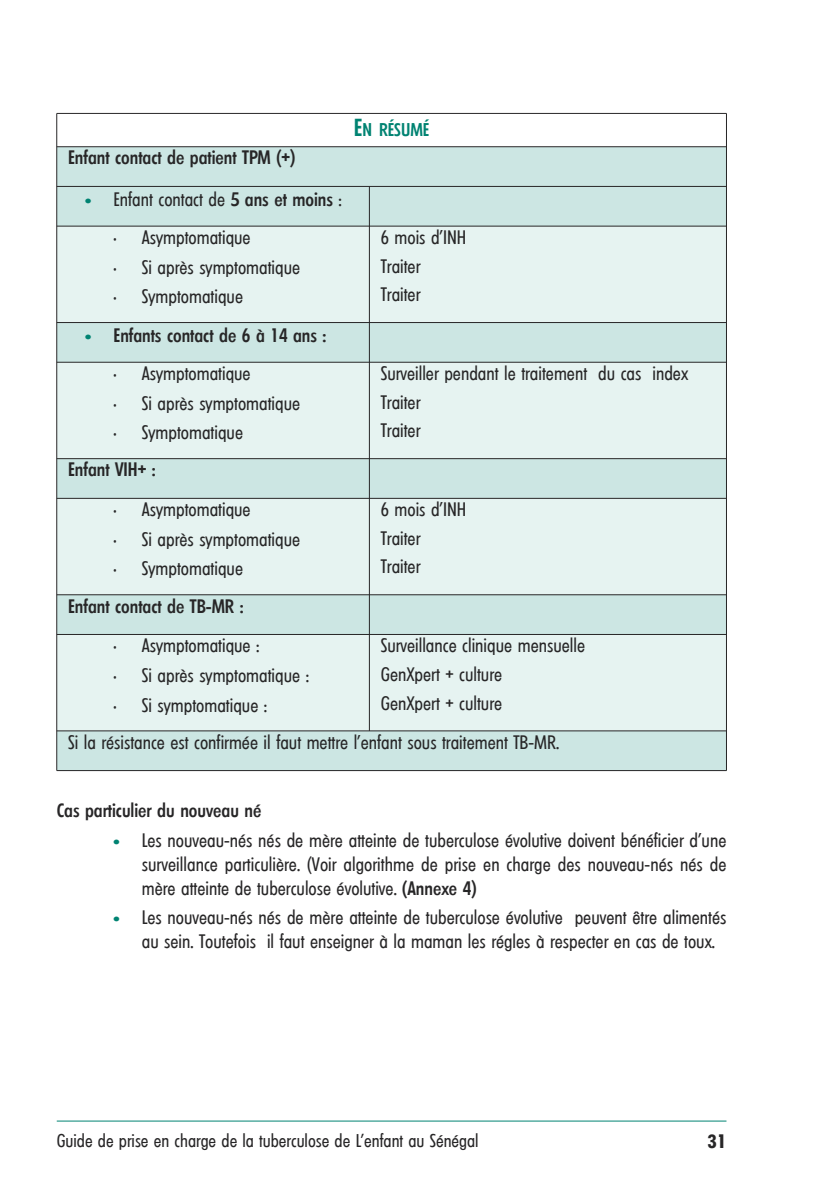
<style>
.page{position:relative;width:840px;height:1191px;background:#fff}
.page>*{position:absolute;margin:0;border:0;box-sizing:border-box;transform-origin:0 0}
.t1{font:condensed 19px/28.6px "Limerick";color:#272627}
.t2{font:500 condensed 19px "Limerick";color:#272627}
.t3{font:600 condensed 19px "Limerick";color:#272627}
.t4{font:condensed 18px "Limerick";color:#272627}
.t5{font:500 condensed 18px "Limerick";color:#008372}
.s1{font-weight:800;font-stretch:normal;color:#008372}
.s2{font-weight:500}
.s3{font-size:24px}
</style>
<div class="page">
<hr style="left:57px;top:1120px;width:669px;height:1px;background:#008372">
<div style="left:57px;top:147px;width:669px;height:39px;background:#cce6e3"></div>
<div style="left:57px;top:186px;width:312px;height:40px;background:#cce6e3"></div>
<div style="left:369px;top:186px;width:357px;height:40px;background:#cce6e3"></div>
<div style="left:57px;top:226px;width:312px;height:96px;background:#e6f3f1"></div>
<div style="left:369px;top:226px;width:357px;height:96px;background:#e6f3f1"></div>
<div style="left:57px;top:322px;width:312px;height:40px;background:#cce6e3"></div>
<div style="left:369px;top:322px;width:357px;height:40px;background:#cce6e3"></div>
<div style="left:57px;top:362px;width:312px;height:96px;background:#e6f3f1"></div>
<div style="left:369px;top:362px;width:357px;height:96px;background:#e6f3f1"></div>
<div style="left:57px;top:458px;width:312px;height:40px;background:#cce6e3"></div>
<div style="left:369px;top:458px;width:357px;height:40px;background:#cce6e3"></div>
<div style="left:57px;top:498px;width:312px;height:97px;background:#e6f3f1"></div>
<div style="left:369px;top:498px;width:357px;height:97px;background:#e6f3f1"></div>
<div style="left:57px;top:595px;width:312px;height:39px;background:#cce6e3"></div>
<div style="left:369px;top:595px;width:357px;height:39px;background:#cce6e3"></div>
<div style="left:57px;top:634px;width:312px;height:97px;background:#e6f3f1"></div>
<div style="left:369px;top:634px;width:357px;height:97px;background:#e6f3f1"></div>
<div style="left:57px;top:731px;width:669px;height:39px;background:#cce6e3"></div>
<hr style="left:56px;top:113px;width:1px;height:657px;background:#272627">
<hr style="left:369px;top:186px;width:1px;height:545px;background:#272627">
<hr style="left:725px;top:113px;width:1px;height:657px;background:#272627">
<hr style="left:57px;top:113px;width:669px;height:1px;background:#272627">
<hr style="left:57px;top:146px;width:669px;height:1px;background:#272627">
<hr style="left:57px;top:186px;width:669px;height:1px;background:#272627">
<hr style="left:57px;top:226px;width:669px;height:1px;background:#272627">
<hr style="left:57px;top:322px;width:669px;height:1px;background:#272627">
<hr style="left:57px;top:362px;width:669px;height:1px;background:#272627">
<hr style="left:57px;top:458px;width:669px;height:1px;background:#272627">
<hr style="left:57px;top:498px;width:669px;height:1px;background:#272627">
<hr style="left:57px;top:594px;width:669px;height:1px;background:#272627">
<hr style="left:57px;top:634px;width:669px;height:1px;background:#272627">
<hr style="left:57px;top:730px;width:669px;height:1px;background:#272627">
<hr style="left:57px;top:770px;width:669px;height:1px;background:#272627">
<p class="t2" style="left:68px;top:147px;width:228px">Enfant contact de patient TPm (+)</p>
<p class="t1" style="left:85px;top:185px;width:258px"><span class="s1">•</span> Enfant contact de <span class="s2">5 ans et moins</span> :</p>
<p class="t1" style="left:113px;top:223px;width:139px">• Asymptomatique</p>
<p class="t1" style="left:113px;top:253px;width:188px">• Si après symptomatique</p>
<p class="t1" style="left:113px;top:283px;width:131px">• Symptomatique</p>
<p class="t2" style="left:85px;top:324px;width:243px"><span class="s1">•</span> Enfants contact de 6 à 14 ans :</p>
<p class="t1" style="left:113px;top:359px;width:139px">• Asymptomatique</p>
<p class="t1" style="left:113px;top:389px;width:188px">• Si après symptomatique</p>
<p class="t1" style="left:113px;top:419px;width:131px">• Symptomatique</p>
<p class="t2" style="left:68px;top:458px;width:89px">Enfant VIH+ :</p>
<p class="t1" style="left:113px;top:495px;width:139px">• Asymptomatique</p>
<p class="t1" style="left:113px;top:525px;width:188px">• Si après symptomatique</p>
<p class="t1" style="left:113px;top:555px;width:131px">• Symptomatique</p>
<p class="t5" style="left:353px;top:119px;width:77px"><span class="s3">E</span>N RéSUmé</p>
<p class="t1" style="left:380px;top:223px;width:87px">6 mois d’INH<br>Traiter<br>Traiter</p>
<p class="t1" style="left:380px;top:359px;width:309px">Surveiller pendant le traitement du cas index<br>Traiter<br>Traiter</p>
<p class="t1" style="left:380px;top:495px;width:87px">6 mois d’INH<br>Traiter<br>Traiter</p>
<p class="t2" style="left:68px;top:595px;width:177px">Enfant contact de TB-mR :</p>
<p class="t1" style="left:113px;top:632px;width:147px">• Asymptomatique :</p>
<p class="t1" style="left:113px;top:661px;width:197px">• Si après symptomatique :</p>
<p class="t1" style="left:113px;top:691px;width:155px">• Si symptomatique :</p>
<p class="t1" style="left:380px;top:632px;width:206px">Surveillance clinique mensuelle<br>GenXpert + culture<br>GenXpert + culture</p>
<p class="t1" style="left:68px;top:728px;width:492px">Si la résistance est confirmée il faut mettre l’enfant sous traitement TB-MR.</p>
<p class="t2" style="left:57px;top:799px;width:206px">Cas particulier du nouveau né</p>
<p class="t1" style="left:142px;top:828px;width:585px;line-height:24px;text-align:justify;text-indent:-28px"><span class="s1">•</span> Les nouveau-nés nés de mère atteinte de tuberculose évolutive doivent bénéficier d’une surveillance particulière. (Voir algorithme de prise en charge des nouveau-nés nés de mère atteinte de tuberculose évolutive. <span class="s2">(Annexe 4)</span></p>
<p class="t1" style="left:142px;top:906px;width:585px;line-height:24px;text-indent:-28px"><span class="s1">•</span> Les nouveau-nés nés de mère atteinte de tuberculose évolutive peuvent être alimentés au sein. Toutefois il faut enseigner à la maman les régles à respecter en cas de toux.</p>
<p class="t4" style="left:57px;top:1129px;width:423px">Guide de prise en charge de la tuberculose de L’enfant au Sénégal</p>
<p class="t3" style="left:707px;top:1129px;width:20px">31</p>
</div>
